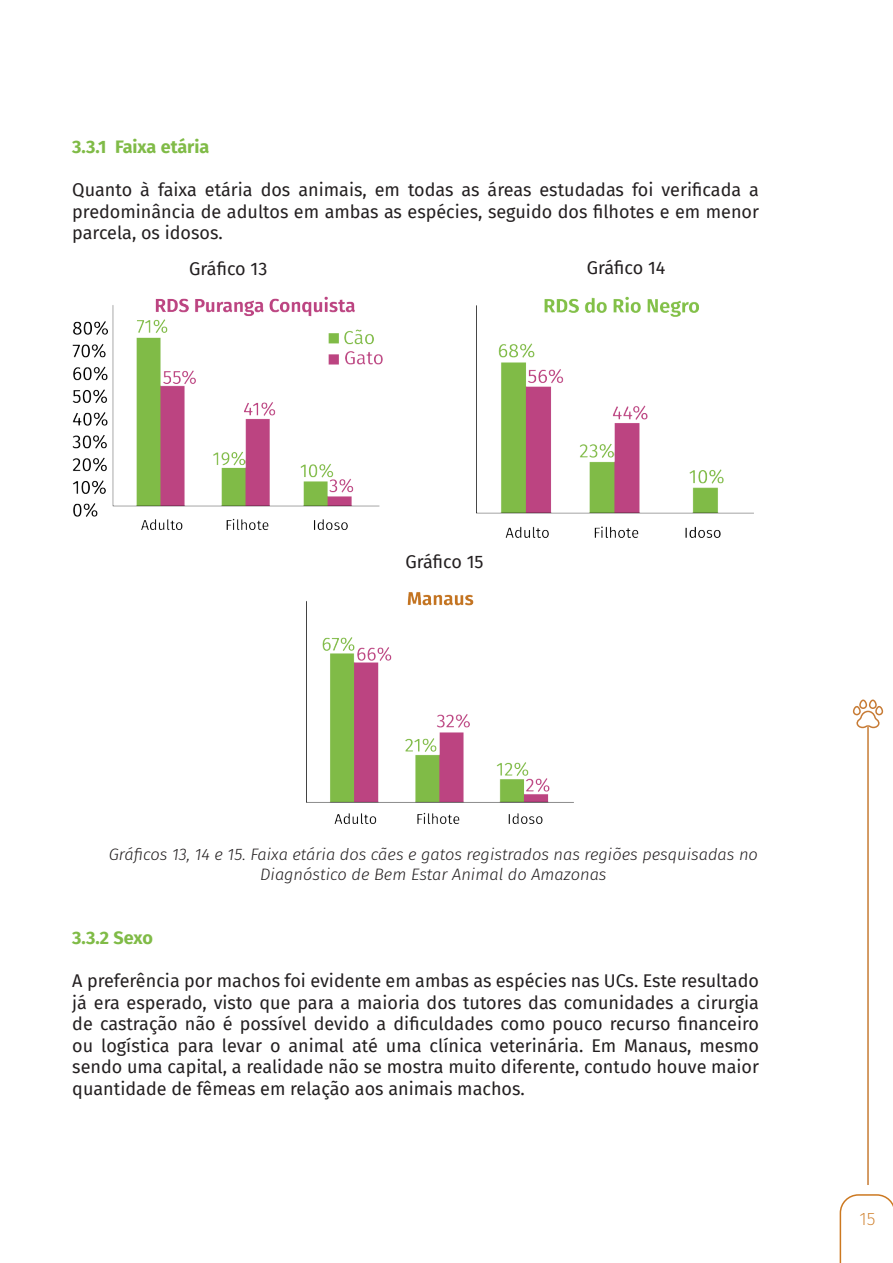
<style>
.page{position:relative;width:893px;height:1263px;background:#fff}
.page>*{position:absolute;margin:0;border:0;box-sizing:border-box;transform-origin:0 0}
.t1{font:18px/21.6px "Fira Sans";color:#231f20;text-align:justify}
.t2{font:700 18px "Fira Sans";color:#80bb47}
.t3{font:200 18px "Fira Sans";color:#cc7820}
.t4{font:italic 300 16.5px/19.8px "Fira Sans";color:#231f20;text-align:center}
</style>
<div class="page">
<svg style="left:840px;top:1194px;width:53px;height:69px"></svg>
<svg style="left:852px;top:699px;width:32px;height:486px"></svg>
<img style="left:72px;top:297px;width:311px;height:233px">
<img style="left:476px;top:296px;width:277px;height:242px">
<img style="left:306px;top:592px;width:267px;height:232px">
<p class="t2" style="left:72px;top:131px;width:139px">3.3.1 Faixa etária</p>
<p class="t1" style="left:72px;top:179px;width:688px">Quanto à faixa etária dos animais, em todas as áreas estudadas foi verificada a predominância de adultos em ambas as espécies, seguido dos filhotes e em menor parcela, os idosos.</p>
<p class="t1" style="left:189px;top:257px;width:80px">Gráfico 13</p>
<p class="t1" style="left:587px;top:256px;width:80px">Gráfico 14</p>
<p class="t1" style="left:405px;top:550px;width:80px">Gráfico 15</p>
<p class="t4" style="left:109px;top:844px;width:651px">Gráficos 13, 14 e 15. Faixa etária dos cães e gatos registrados nas regiões pesquisadas no<br>Diagnóstico de Bem Estar Animal do Amazonas</p>
<p class="t2" style="left:72px;top:922px;width:82px">3.3.2 Sexo</p>
<p class="t1" style="left:72px;top:969px;width:688px">A preferência por machos foi evidente em ambas as espécies nas UCs. Este resultado já era esperado, visto que para a maioria dos tutores das comunidades a cirurgia de castração não é possível devido a dificuldades como pouco recurso financeiro ou logística para levar o animal até uma clínica veterinária. Em Manaus, mesmo sendo uma capital, a realidade não se mostra muito diferente, contudo houve maior quantidade de fêmeas em relação aos animais machos.</p>
<p class="t3" style="left:860px;top:1206px;width:17px">15</p>
</div>
